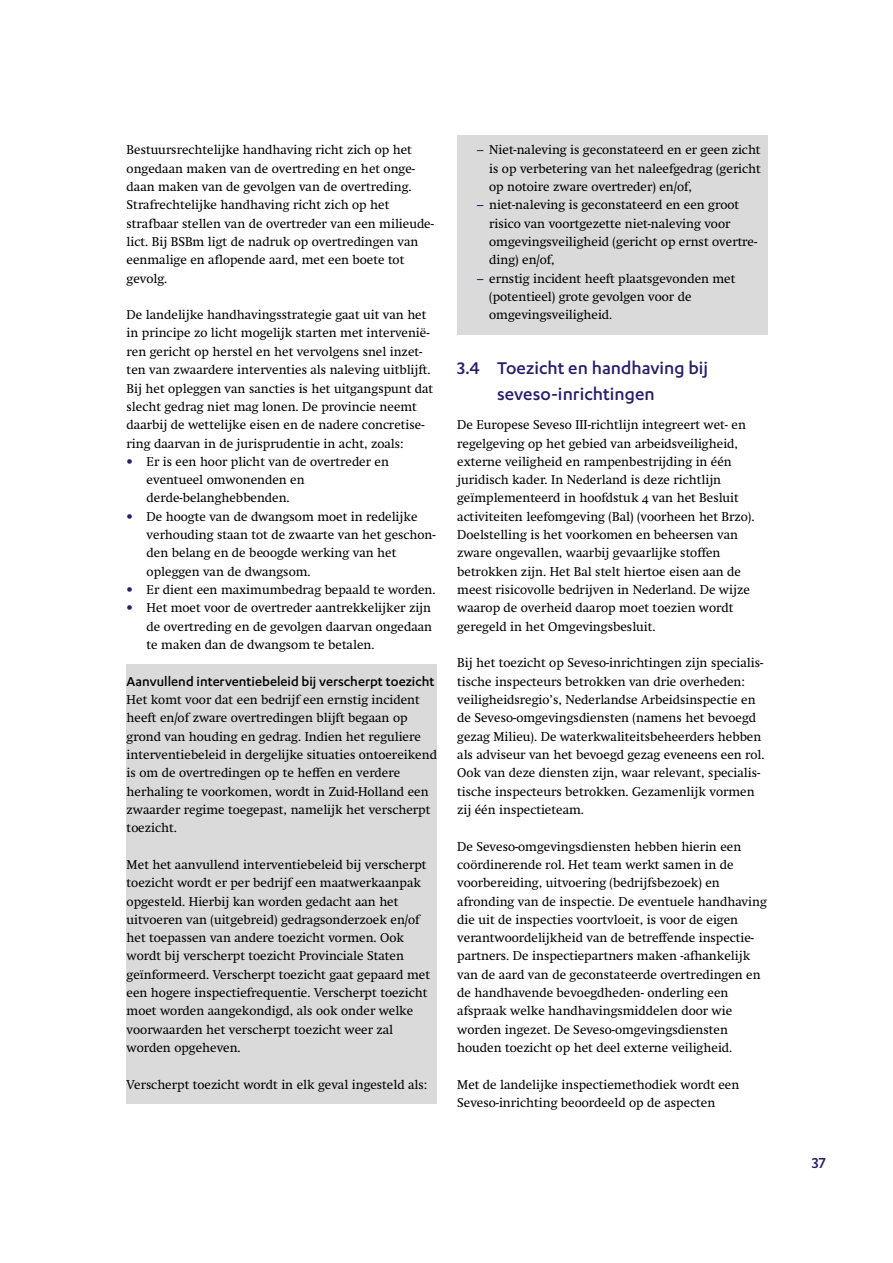
<style>
.page{position:relative;width:893px;height:1263px;background:#fff}
.page>*{position:absolute;margin:0;border:0;box-sizing:border-box;transform-origin:0 0}
.t1{font:500 19.8px/25.3px "Karbon";letter-spacing:-.01em;color:#281f6b}
.t2{font:500 16.95px "Karbon";color:#281f6b}
.t3{font:500 14.85px "Karbon";letter-spacing:-.025em;color:#000}
.t4{font:12.75px/18.3px "Swift Os F";letter-spacing:-.035em;color:#000}
.s1{color:#281f6b}
</style>
<div class="page">
<div style="left:127px;top:664px;width:310px;height:38px;background:#dadada"></div>
<div style="left:127px;top:682px;width:310px;height:165px;background:#dadada"></div>
<div style="left:127px;top:847px;width:310px;height:220px;background:#dadada"></div>
<div style="left:127px;top:1067px;width:310px;height:37px;background:#dadada"></div>
<div style="left:457px;top:135px;width:311px;height:71px;background:#dadada"></div>
<div style="left:457px;top:188px;width:311px;height:91px;background:#dadada"></div>
<div style="left:457px;top:261px;width:311px;height:73px;background:#dadada"></div>
<p class="t4" style="left:127px;top:142px;width:309px">Bestuursrechtelijke handhaving richt zich op het ongedaan maken van de overtreding en het onge&shy;daan maken van de gevolgen van de overtreding.<br>Strafrechtelijke handhaving richt zich op het strafbaar stellen van de overtreder van een milieude&shy;lict. Bij BSBm ligt de nadruk op overtredingen van eenmalige en aflopende aard, met een boete tot gevolg.</p>
<p class="t4" style="left:127px;top:307px;width:309px">De landelijke handhavingsstrategie gaat uit van het in principe zo licht mogelijk starten met intervenië&shy;ren gericht op herstel en het vervolgens snel inzet&shy;ten van zwaardere interventies als naleving uitblijft.<br>Bij het opleggen van sancties is het uitgangspunt dat slecht gedrag niet mag lonen. De provincie neemt daarbij de wettelijke eisen en de nadere concretise&shy;ring daarvan in de jurisprudentie in acht, zoals:</p>
<p class="t4" style="left:147px;top:454px;width:244px;text-indent:-20px"><span class="s1">•</span> Er is een hoor plicht van de overtreder en eventueel omwonenden en derde-belanghebbenden.</p>
<p class="t4" style="left:147px;top:509px;width:291px;text-indent:-20px"><span class="s1">•</span> De hoogte van de dwangsom moet in redelijke verhouding staan tot de zwaarte van het geschon&shy;den belang en de beoogde werking van het opleggen van de dwangsom.</p>
<p class="t4" style="left:127px;top:582px;width:310px"><span class="s1">•</span> Er dient een maximumbedrag bepaald te worden.</p>
<p class="t4" style="left:147px;top:600px;width:288px;text-align:justify;text-indent:-20px"><span class="s1">•</span> Het moet voor de overtreder aantrekkelijker zijn de overtreding en de gevolgen daarvan ongedaan te maken dan de dwangsom te betalen.</p>
<p class="t3" style="left:127px;top:675px;width:310px">Aanvullend interventiebeleid bij verscherpt toezicht</p>
<p class="t4" style="left:127px;top:692px;width:312px">Het komt voor dat een bedrijf een ernstig incident heeft en/of zware overtredingen blijft begaan op grond van houding en gedrag. Indien het reguliere interventiebeleid in dergelijke situaties ontoereikend is om de overtredingen op te heffen en verdere herhaling te voorkomen, wordt in Zuid-Holland een zwaarder regime toegepast, namelijk het verscherpt toezicht.</p>
<p class="t4" style="left:127px;top:857px;width:306px">Met het aanvullend interventiebeleid bij verscherpt toezicht wordt er per bedrijf een maatwerkaanpak opgesteld. Hierbij kan worden gedacht aan het uitvoeren van (uitgebreid) gedragsonderzoek en/of het toepassen van andere toezicht vormen. Ook wordt bij verscherpt toezicht Provinciale Staten geïnformeerd. Verscherpt toezicht gaat gepaard met een hogere inspectiefrequentie. Verscherpt toezicht moet worden aangekondigd, als ook onder welke voorwaarden het verscherpt toezicht weer zal worden opgeheven.</p>
<p class="t4" style="left:127px;top:1076px;width:303px">Verscherpt toezicht wordt in elk geval ingesteld als:</p>
<p class="t4" style="left:489px;top:142px;width:274px;text-align:justify;text-indent:-12px"><span class="s1">–</span> Niet-naleving is geconstateerd en er geen zicht is op verbetering van het naleefgedrag (gericht op notoire zware overtreder) en/of,</p>
<p class="t4" style="left:489px;top:197px;width:270px;text-indent:-12px"><span class="s1">–</span> niet-naleving is geconstateerd en een groot risico van voortgezette niet-naleving voor omgevingsveiligheid (gericht op ernst overtre&shy;ding) en/of,</p>
<p class="t4" style="left:489px;top:270px;width:248px;text-indent:-12px"><span class="s1">–</span> ernstig incident heeft plaatsgevonden met (potentieel) grote gevolgen voor de omgevingsveiligheid.</p>
<h1 class="t1" style="left:497px;top:357px;width:212px;text-indent:-40px">3.4 Toezicht en handhaving bij seveso-inrichtingen</h1>
<p class="t4" style="left:457px;top:417px;width:299px">De Europese Seveso III-richtlijn integreert wet- en regelgeving op het gebied van arbeidsveiligheid, externe veiligheid en rampenbestrijding in één juridisch kader. In Nederland is deze richtlijn geïmplementeerd in hoofdstuk 4 van het Besluit activiteiten leefomgeving (Bal) (voorheen het Brzo).<br>Doelstelling is het voorkomen en beheersen van zware ongevallen, waarbij gevaarlijke stoffen betrokken zijn. Het Bal stelt hiertoe eisen aan de meest risicovolle bedrijven in Nederland. De wijze waarop de overheid daarop moet toezien wordt geregeld in het Omgevingsbesluit.</p>
<p class="t4" style="left:457px;top:655px;width:309px">Bij het toezicht op Seveso-inrichtingen zijn specialis&shy;tische inspecteurs betrokken van drie overheden: veiligheidsregio’s, Nederlandse Arbeidsinspectie en de Seveso-omgevingsdiensten (namens het bevoegd gezag Milieu). De waterkwaliteitsbeheerders hebben als adviseur van het bevoegd gezag eveneens een rol.<br>Ook van deze diensten zijn, waar relevant, specialis&shy;tische inspecteurs betrokken. Gezamenlijk vormen zij één inspectieteam.</p>
<p class="t4" style="left:457px;top:838px;width:312px">De Seveso-omgevingsdiensten hebben hierin een coördinerende rol. Het team werkt samen in de voorbereiding, uitvoering (bedrijfsbezoek) en afronding van de inspectie. De eventuele handhaving die uit de inspecties voortvloeit, is voor de eigen verantwoordelijkheid van de betreffende inspectie&shy;partners. De inspectiepartners maken -afhankelijk van de aard van de geconstateerde overtredingen en de handhavende bevoegdheden- onderling een afspraak welke handhavingsmiddelen door wie worden ingezet. De Seveso-omgevingsdiensten houden toezicht op het deel externe veiligheid.</p>
<p class="t4" style="left:457px;top:1076px;width:284px">Met de landelijke inspectiemethodiek wordt een<br>Seveso-inrichting beoordeeld op de aspecten</p>
<h2 class="t2" style="left:812px;top:1156px;width:18px">37</h2>
</div>
